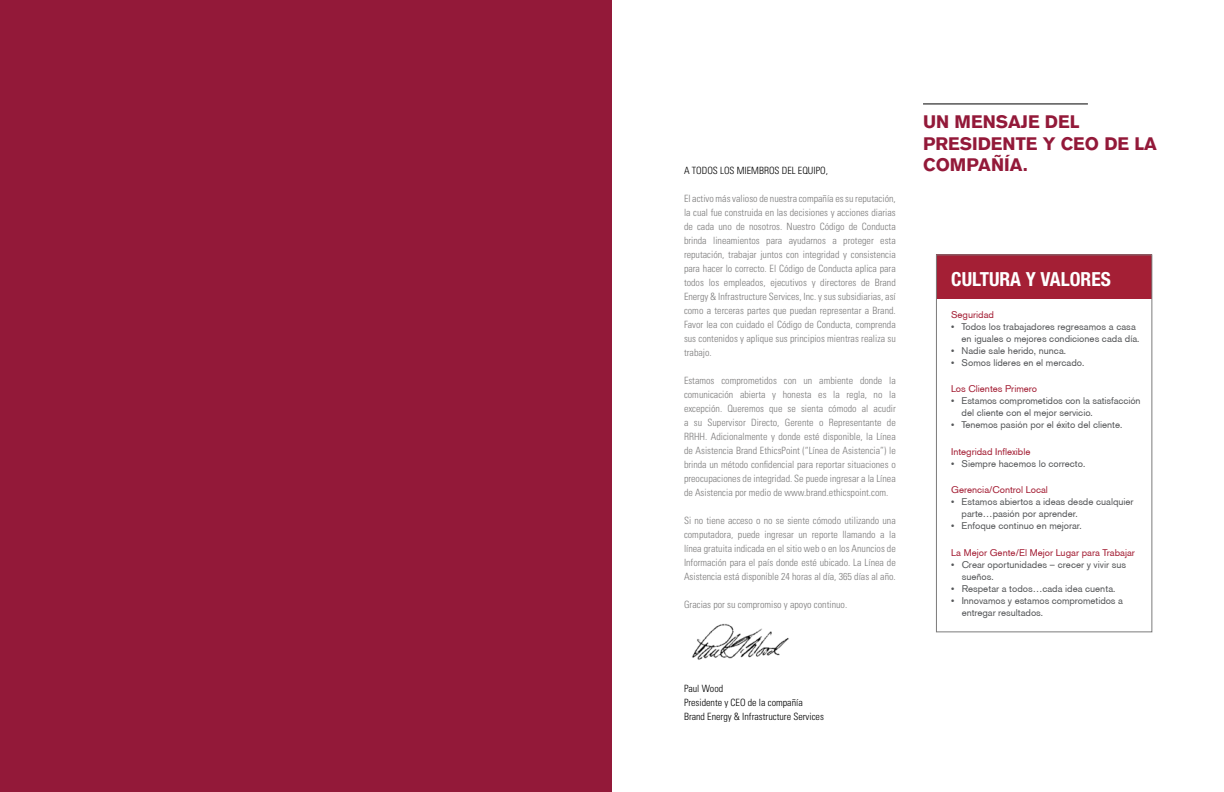
<style>
.page{position:relative;width:1224px;height:792px;background:#fff}
.page>*{position:absolute;margin:0;border:0;box-sizing:border-box;transform-origin:0 0}
.t1{font:700 condensed 19.4px "Helvetica Neue LT Std";color:#fff}
.t2{font:700 18px/21.6px "Akzidenz Grotesk BQ";color:#931939}
.t3{font:300 condensed 10px/14px "Univers LT Std";color:#7c7b7b;text-align:justify}
.t4{font:300 condensed 10px/14px "Univers LT Std";color:#000}
.t5{font:9.7px/12px "Berthold Akzidenz Grotesk BE";color:#555759}
.t6{font:9.7px "Berthold Akzidenz Grotesk BE";color:#a41f35}
</style>
<div class="page">
<hr style="left:923px;top:104px;width:165px;height:1px;background:#000">
<div style="left:936px;top:255px;width:216px;height:44px;background:#a41f35"></div>
<div style="left:936px;top:255px;width:216px;height:377px;border:1px solid #7c7b7b"></div>
<img style="left:692px;top:623px;width:97px;height:37px">
<div style="left:0;top:0;width:612px;height:792px;background:#931939"></div>
<h2 class="t2" style="left:923px;top:111px;width:235px">UN MENSAJE DEL<br>PRESIDENTE Y CEO DE LA</h2>
<p class="t4" style="left:684px;top:163px;width:145px">A TODOS LOS MIEMBROS DEL EQUIPO,</p>
<h2 class="t2" style="left:923px;top:154px;width:106px">COMPAÑÍA.</h2>
<p class="t3" style="left:684px;top:191px;width:213px">El activo más valioso de nuestra compañía es su reputación, la cual fue construida en las decisiones y acciones diarias de cada uno de nosotros. Nuestro Código de Conducta brinda lineamientos para ayudarnos a proteger esta reputación, trabajar juntos con integridad y consistencia para hacer lo correcto. El Código de Conducta aplica para todos los empleados, ejecutivos y directores de Brand Energy &amp; Infrastructure Services, Inc. y sus subsidiarias, así como a terceras partes que puedan representar a Brand.<br>Favor lea con cuidado el Código de Conducta, comprenda sus contenidos y aplique sus principios mientras realiza su trabajo.</p>
<p class="t3" style="left:684px;top:373px;width:213px">Estamos comprometidos con un ambiente donde la comunicación abierta y honesta es la regla, no la excepción. Queremos que se sienta cómodo al acudir a su Supervisor Directo, Gerente o Representante de RRHH. Adicionalmente y donde esté disponible, la Línea de Asistencia Brand EthicsPoint (“Línea de Asistencia”) le brinda un método confidencial para reportar situaciones o preocupaciones de integridad. Se puede ingresar a la Línea de Asistencia por medio de www.brand.ethicspoint.com.</p>
<p class="t3" style="left:684px;top:513px;width:213px">Si no tiene acceso o no se siente cómodo utilizando una computadora, puede ingresar un reporte llamando a la línea gratuita indicada en el sitio web o en los Anuncios de Información para el país donde esté ubicado. La Línea de Asistencia está disponible 24 horas al día, 365 días al año.</p>
<p class="t3" style="left:684px;top:597px;width:165px">Gracias por su compromiso y apoyo continuo.</p>
<h1 class="t1" style="left:951px;top:268px;width:161px">CULTURA Y VALORES</h1>
<p class="t6" style="left:951px;top:309px;width:44px">Seguridad</p>
<p class="t5" style="left:962px;top:321px;width:179px;text-indent:-10px">• Todos los trabajadores regresamos a casa en iguales o mejores condiciones cada día.</p>
<p class="t5" style="left:951px;top:344px;width:117px">• Nadie sale herido, nunca.</p>
<p class="t5" style="left:951px;top:356px;width:135px">• Somos líderes en el mercado.</p>
<p class="t6" style="left:951px;top:383px;width:88px">Los Clientes Primero</p>
<p class="t5" style="left:962px;top:395px;width:181px;text-indent:-10px">• Estamos comprometidos con la satisfacción del cliente con el mejor servicio.</p>
<p class="t5" style="left:951px;top:419px;width:173px">• Tenemos pasión por el éxito del cliente.</p>
<p class="t6" style="left:951px;top:446px;width:81px">Integridad Inflexible</p>
<p class="t5" style="left:951px;top:458px;width:136px">• Siempre hacemos lo correcto.</p>
<p class="t6" style="left:951px;top:484px;width:98px">Gerencia/Control Local</p>
<p class="t5" style="left:962px;top:496px;width:174px;text-indent:-10px">• Estamos abiertos a ideas desde cualquier parte…pasión por aprender.</p>
<p class="t5" style="left:951px;top:520px;width:132px">• Enfoque continuo en mejorar.</p>
<p class="t6" style="left:951px;top:547px;width:185px">La Mejor Gente/El Mejor Lugar para Trabajar</p>
<p class="t5" style="left:962px;top:559px;width:166px;text-indent:-10px">• Crear oportunidades – crecer y vivir sus sueños.</p>
<p class="t5" style="left:951px;top:582px;width:166px">• Respetar a todos…cada idea cuenta.</p>
<p class="t5" style="left:962px;top:594px;width:163px;text-indent:-10px">• Innovamos y estamos comprometidos a entregar resultados.</p>
<p class="t4" style="left:684px;top:681px;width:141px">Paul Wood<br>Presidente y CEO de la compañía<br>Brand Energy &amp; Infrastructure Services</p>
</div>
